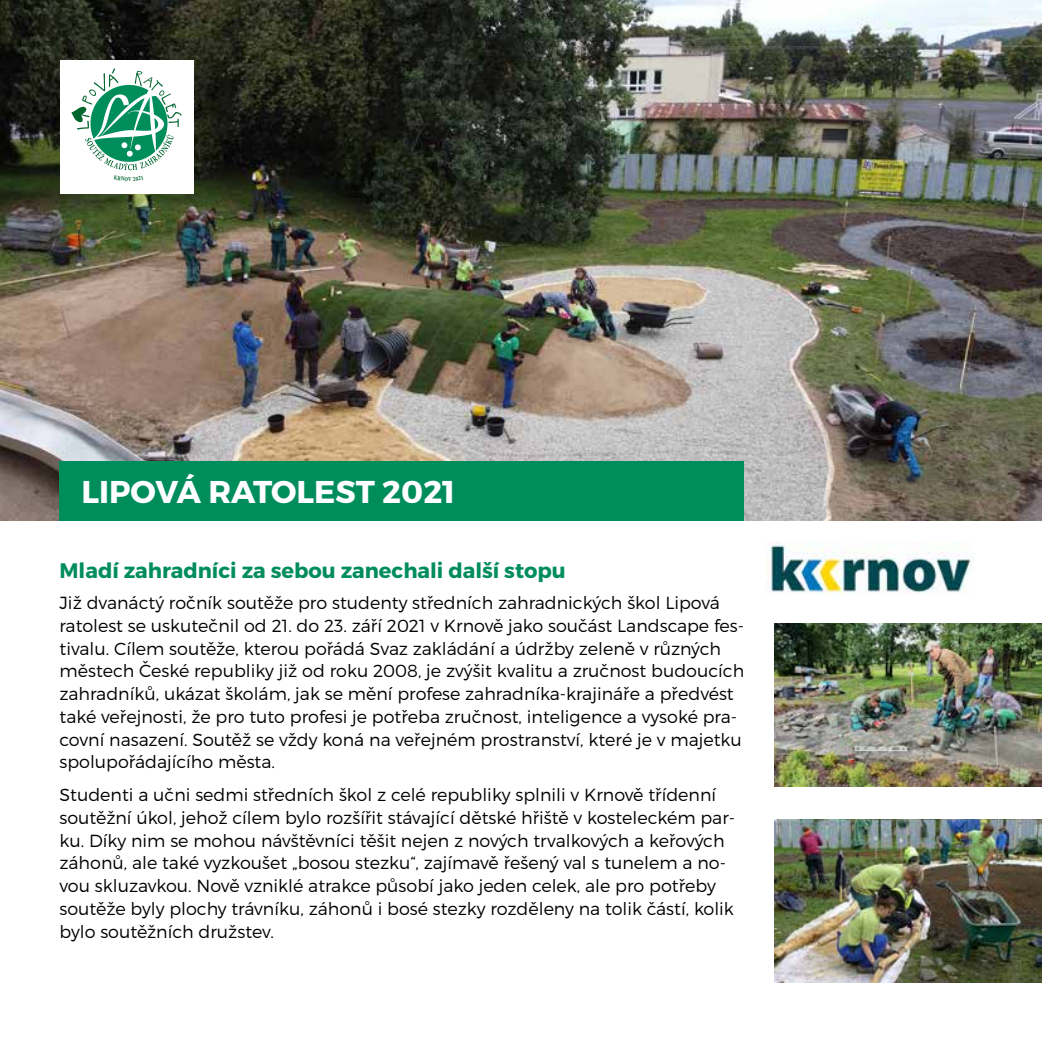
<style>
.page{position:relative;width:1042px;height:1042px;background:#fff}
.page>*{position:absolute;margin:0;border:0;box-sizing:border-box;transform-origin:0 0}
.t1{font:700 31.5px "Montserrat";color:#fff}
.t2{font:700 21px "Montserrat";letter-spacing:-.005em;color:#008d5c}
.t3{font:300 17.5px/22.8px "Montserrat";color:#000}
</style>
<div class="page">
<img style="left:0;top:0;width:1042px;height:521px">
<img style="left:774px;top:623px;width:268px;height:163px">
<img style="left:774px;top:819px;width:268px;height:163px">
<div style="left:60px;top:60px;width:133px;height:133px;background:#fff"></div>
<img style="left:765px;top:542px;width:208px;height:52px">
<div style="left:60px;top:461px;width:684px;height:60px;background:#008d5c"></div>
<svg style="left:71px;top:68px;width:111px;height:103px"></svg>
<h1 class="t1" style="left:81px;top:472px;width:212px">LI POVÁ RATOLE</h1>
<h1 class="t1" style="left:335px;top:472px;width:121px">ST 2021</h1>
<p class="t2" style="left:60px;top:557px;width:508px">Mladí zahradníci za sebou zanechali další stopu</p>
<p class="t3" style="left:60px;top:591px;width:686px">Již dvanáctý ročník soutěže pro studenty středních zahradnických škol Lipová ratolest se uskutečnil od 21. do 23. září 2021 v Krnově jako součást Landscape fes&shy;tivalu. Cílem soutěže, kterou pořádá Svaz zakládání a údržby zeleně v různých městech České republiky již od roku 2008, je zvýšit kvalitu a zručnost budoucích zahradníků, ukázat školám, jak se mění profese zahradníka-krajináře a předvést také veřejnosti, že pro tuto profesi je potřeba zručnost, inteligence a vysoké pra&shy;covní nasazení. Soutěž se vždy koná na veřejném prostranství, které je v majetku spolupořádajícího města.</p>
<p class="t3" style="left:60px;top:783px;width:677px">Studenti a učni sedmi středních škol z celé republiky splnili v Krnově třídenní soutěžní úkol, jehož cílem bylo rozšířit stávající dětské hřiště v kosteleckém par&shy;ku. Díky nim se mohou návštěvníci těšit nejen z nových trvalkových a keřových záhonů, ale také vyzkoušet „bosou stezku“, zajímavě řešený val s tunelem a no&shy;vou skluzavkou. Nově vzniklé atrakce působí jako jeden celek, ale pro potřeby soutěže byly plochy trávníku, záhonů i bosé stezky rozděleny na tolik částí, kolik bylo soutěžních družstev.</p>
</div>
